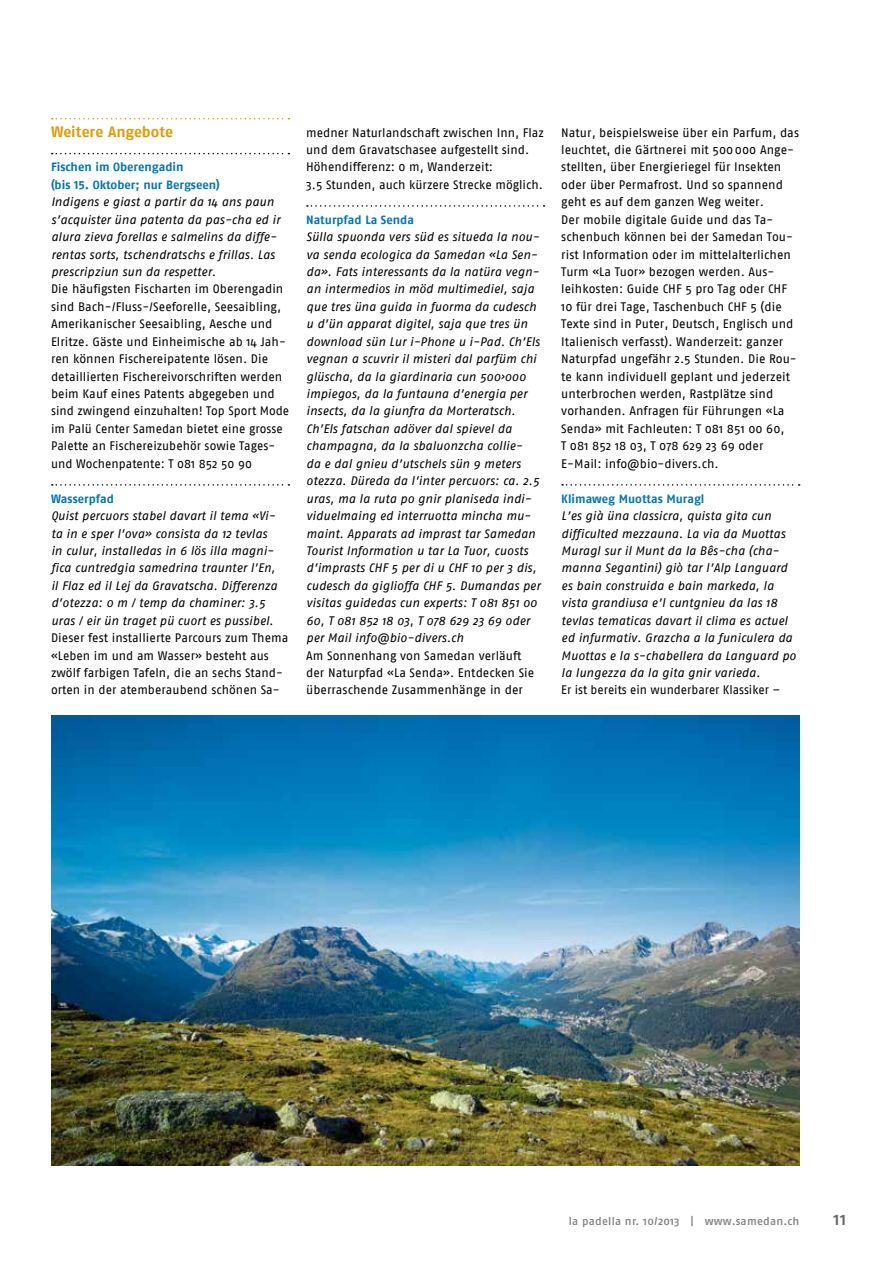
<style>
.page{position:relative;width:893px;height:1263px;background:#fff}
.page>*{position:absolute;margin:0;border:0;box-sizing:border-box;transform-origin:0 0}
.t1{font:18px "Fago No Med";color:#676767}
.t2{font:700 15px "Fago No Lf";letter-spacing:.005em;color:#e79900}
.t3{font:italic 12.3px/17.4px "Fago No";letter-spacing:.005em;color:#000}
.t4{font:12.3px/17.4px "Fago No";letter-spacing:.005em;color:#000}
.t5{font:700 12px/17.4px "Fago No Lf";color:#0076b9}
.t6{font:11.25px "Fago No Med";letter-spacing:.02em;color:#818181}
</style>
<div class="page">
<img style="left:51px;top:715px;width:748px;height:450px">
<svg style="left:52px;top:118px;width:237px;height:1px"></svg>
<svg style="left:52px;top:153px;width:237px;height:1px"></svg>
<svg style="left:52px;top:484px;width:237px;height:2px"></svg>
<svg style="left:307px;top:205px;width:238px;height:2px"></svg>
<svg style="left:562px;top:484px;width:238px;height:2px"></svg>
<p class="t2" style="left:51px;top:122px;width:124px">Weitere Angebote</p>
<p class="t5" style="left:51px;top:158px;width:170px">Fischen im Oberengadin<br>(bis 15. Oktober; nur Bergseen)</p>
<p class="t3" style="left:51px;top:193px;width:231px">Indigens e giast a partir da 14 ans paun s’acquister üna patenta da pas-cha ed ir alura zieva forellas e salmelins da diffe&shy;rentas sorts, tschendratschs e frillas. Las prescripziun sun da respetter.</p>
<p class="t4" style="left:51px;top:280px;width:240px">Die häufigsten Fischarten im Oberengadin sind Bach-/Fluss-/Seeforelle, Seesaibling, Amerikanischer Seesaibling, Aesche und Elritze. Gäste und Einheimische ab 14 Jah&shy;ren können Fischereipatente lösen. Die detaillierten Fischereivorschriften werden beim Kauf eines Patents abgegeben und sind zwingend einzuhalten! Top Sport Mode im Palü Center Samedan bietet eine grosse Palette an Fischereizubehör sowie Tages&shy;und Wochenpatente: T 081 852 50 90</p>
<p class="t5" style="left:51px;top:490px;width:64px">Wasserpfad</p>
<p class="t3" style="left:51px;top:507px;width:228px">Quist percuors stabel davart il tema «Vi&shy;ta in e sper l’ova» consista da 12 tevlas in culur, installedas in 6 lös illa magni&shy;fica cuntredgia samedrina traunter l’En, il Flaz ed il Lej da Gravatscha. Differenza d’otezza: 0 m / temp da chaminer: 3.5 uras / eir ün traget pü cuort es pussibel.</p>
<p class="t4" style="left:51px;top:629px;width:239px">Dieser fest installierte Parcours zum Thema «Leben im und am Wasser» besteht aus zwölf farbigen Tafeln, die an sechs Stand&shy;orten in der atemberaubend schönen Sa-</p>
<p class="t4" style="left:306px;top:123px;width:239px">medner Naturlandschaft zwischen Inn, Flaz und dem Gravatschasee aufgestellt sind.<br>Höhendifferenz: 0 m, Wanderzeit:<br>3.5 Stunden, auch kürzere Strecke möglich.</p>
<p class="t5" style="left:306px;top:211px;width:109px">Naturpfad La Senda</p>
<p class="t3" style="left:306px;top:228px;width:236px">Sülla spuonda vers süd es situeda la nou&shy;va senda ecologica da Samedan «La Sen&shy;da». Fats interessants da la natüra vegn&shy;an intermedios in möd multimediel, saja que tres üna guida in fuorma da cudesch u d’ün apparat digitel, saja que tres ün download sün Lur i-Phone u i-Pad. Ch’Els vegnan a scuvrir il misteri dal parfüm chi glüscha, da la giardinaria cun 500›000 impiegos, da la funtauna d’energia per insects, da la giunfra da Morteratsch.<br>Ch’Els fatschan adöver dal spievel da champagna, da la sbaluonzcha collie-<br>da e dal gnieu d’utschels sün 9 meters otezza. Düreda da l’inter percuors: ca. 2.5 uras, ma la ruta po gnir planiseda indi&shy;viduelmaing ed interruotta mincha mu&shy;maint. Apparats ad imprast tar Samedan Tourist Information u tar La Tuor, cuosts d’imprasts CHF 5 per di u CHF 10 per 3 dis, cudesch da giglioffa CHF 5. Dumandas per visitas guidedas cun experts: T 081 851 00<br>60, T 081 852 18 03, T 078 629 23 69 oder per Mail info@bio-divers.ch</p>
<p class="t4" style="left:306px;top:646px;width:230px">Am Sonnenhang von Samedan verläuft der Naturpfad «La Senda». Entdecken Sie überraschende Zusammenhänge in der</p>
<p class="t4" style="left:561px;top:123px;width:239px">Natur, beispielsweise über ein Parfum, das leuchtet, die Gärtnerei mit 500000 Ange&shy;stellten, über Energieriegel für Insekten oder über Permafrost. Und so spannend geht es auf dem ganzen Weg weiter.<br>Der mobile digitale Guide und das Ta&shy;schenbuch können bei der Samedan Tou&shy;rist Information oder im mittelalterlichen Turm «La Tuor» bezogen werden. Aus&shy;leihkosten: Guide CHF 5 pro Tag oder CHF 10 für drei Tage, Taschenbuch CHF 5 (die Texte sind in Puter, Deutsch, Englisch und Italienisch verfasst). Wanderzeit: ganzer Naturpfad ungefähr 2.5 Stunden. Die Rou&shy;te kann individuell geplant und jederzeit unterbrochen werden, Rastplätze sind vorhanden. Anfragen für Führungen «La Senda» mit Fachleuten: T 081 851 00 60,<br>T 081 852 18 03, T 078 629 23 69 oder E-Mail: info@bio-divers.ch.</p>
<p class="t5" style="left:561px;top:490px;width:145px">Klimaweg Muottas Muragl</p>
<p class="t3" style="left:561px;top:507px;width:236px">L’es già üna classicra, quista gita cun difficulted mezzauna. La via da Muottas Muragl sur il Munt da la Bês-cha (cha&shy;manna Segantini) giò tar l’Alp Languard es bain construida e bain markeda, la vista grandiusa e’l cuntgnieu da las 18 tevlas tematicas davart il clima es actuel ed infurmativ. Grazcha a la funiculera da Muottas e la s-chabellera da Languard po la lungezza da la gita gnir varieda.</p>
<p class="t4" style="left:561px;top:681px;width:221px">Er ist bereits ein wunderbarer Klassiker –</p>
<p class="t6" style="left:569px;top:1214px;width:232px">la padella nr. 10/2013 | www.samedan.ch</p>
<h1 class="t1" style="left:834px;top:1208px;width:14px">11</h1>
</div>
